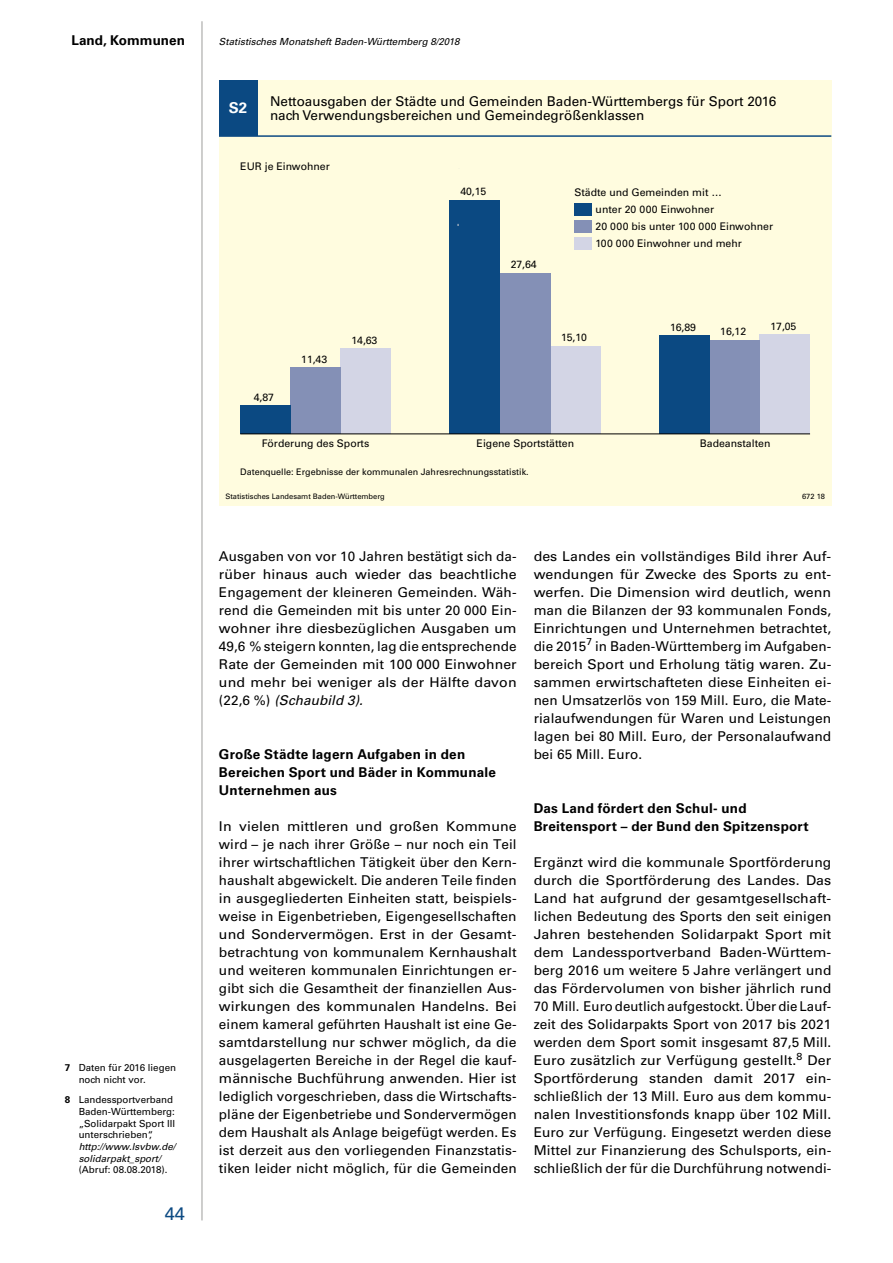
<style>
.page{position:relative;width:893px;height:1263px;background:#fff}
.page>*{position:absolute;margin:0;border:0;box-sizing:border-box;transform-origin:0 0}
.t1{font:18px "Univers";color:#0b4982}
.t2{font:700 15px "Univers";color:#fff}
.t3{font:13.5px/18px "Univers";letter-spacing:.005em;color:#000;text-align:justify;scale:1.05 1}
.t4{font:13.5px/18px "Univers";letter-spacing:.005em;color:#000;text-align:justify}
.t5{font:700 13.5px/18px "Univers";letter-spacing:.02em;color:#000}
.t6{font:700 13.5px "Univers";color:#000}
.t7{font:10.5px "Univers";color:#000}
.t8{font:9.75px/11.7px "Univers";color:#000}
.t9{font:italic 9.75px/11.7px "Univers";color:#000}
.t10{font:9px "Univers";color:#000}
.t11{font:7.5px "Univers";color:#000}
.s1{font-weight:700}
.s2{font-style:italic}
</style>
<div class="page">
<hr style="left:202px;top:21px;width:1px;height:1199px;background:#9d9d9c">
<div style="left:219px;top:81px;width:612px;height:425px;background:#fffcdf"></div>
<div style="left:219px;top:81px;width:38px;height:55px;background:#0b4982"></div>
<div style="left:341px;top:349px;width:50px;height:85px;background:#d3d5e5"></div>
<div style="left:550px;top:346px;width:51px;height:88px;background:#d3d5e5"></div>
<div style="left:760px;top:335px;width:50px;height:99px;background:#d3d5e5"></div>
<div style="left:291px;top:367px;width:50px;height:67px;background:#8490b6"></div>
<div style="left:500px;top:273px;width:50px;height:161px;background:#8490b6"></div>
<div style="left:709px;top:340px;width:51px;height:94px;background:#8490b6"></div>
<div style="left:240px;top:405px;width:51px;height:29px;background:#0b4982"></div>
<div style="left:450px;top:200px;width:50px;height:234px;background:#0b4982"></div>
<div style="left:659px;top:336px;width:50px;height:98px;background:#0b4982"></div>
<hr style="left:240px;top:433px;width:570px;height:1px;background:#000">
<div style="left:574px;top:237px;width:17px;height:13px;background:#d3d5e5"></div>
<div style="left:574px;top:220px;width:17px;height:13px;background:#8490b6"></div>
<div style="left:574px;top:203px;width:17px;height:13px;background:#0b4982"></div>
<hr style="left:219px;top:135px;width:612px;height:2px;background:#0b4982">
<p class="t6" style="left:71px;top:32px;width:115px">Land, Kommunen</p>
<p class="t9" style="left:219px;top:35px;width:242px">Statistisches Monatsheft Baden-Württemberg 8/2018</p>
<p class="t2" style="left:229px;top:99px;width:20px">S2</p>
<p class="t4" style="left:270px;top:94px;width:508px;line-height:14.2px">Nettoausgaben der Städte und Gemeinden Baden-Württembergs für Sport 2016 nach Verwendungsbereichen und Gemeindegrößenklassen</p>
<p class="t7" style="left:240px;top:160px;width:91px">EUR je Einwohner</p>
<p class="t7" style="left:254px;top:391px;width:22px">4,87</p>
<p class="t7" style="left:301px;top:353px;width:27px">11,43</p>
<p class="t7" style="left:460px;top:185px;width:27px">40,15</p>
<p class="t7" style="left:511px;top:258px;width:27px">27,64</p>
<p class="t7" style="left:574px;top:186px;width:149px">Städte und Gemeinden mit …</p>
<p class="t7" style="left:596px;top:203px;width:120px">unter 20 000 Einwohner</p>
<p class="t7" style="left:596px;top:220px;width:179px">20 000 bis unter 100 000 Einwohner</p>
<p class="t7" style="left:596px;top:237px;width:148px">100 000 Einwohner und mehr</p>
<p class="t7" style="left:352px;top:334px;width:27px">14,63</p>
<p class="t7" style="left:561px;top:331px;width:27px">15,10</p>
<p class="t7" style="left:670px;top:321px;width:27px">16,89</p>
<p class="t7" style="left:720px;top:325px;width:27px">16,12</p>
<p class="t7" style="left:771px;top:320px;width:27px">17,05</p>
<p class="t7" style="left:262px;top:437px;width:109px">Förderung des Sports</p>
<p class="t7" style="left:477px;top:437px;width:99px">Eigene Sportstätten</p>
<p class="t7" style="left:700px;top:437px;width:72px">Badeanstalten</p>
<p class="t10" style="left:240px;top:467px;width:290px">Datenquelle: Ergebnisse der kommunalen Jahresrechnungsstatistik.</p>
<p class="t8" style="left:79px;top:1062px;width:99px;text-indent:-14px"><span class="s1">7</span> Daten für 2016 liegen noch nicht vor.</p>
<p class="t8" style="left:79px;top:1094px;width:98px;text-indent:-14px"><span class="s1">8</span> Landessportverband<br>Baden-Württemberg: „Solidarpakt Sport III unterschrieben“,</p>
<p class="t9" style="left:79px;top:1141px;width:98px">http://www.lsvbw.de/ solidarpakt_sport/</p>
<p class="t8" style="left:79px;top:1164px;width:90px">(Abruf: 08.08.2018).</p>
<h1 class="t1" style="left:165px;top:1203px;width:22px">44</h1>
<p class="t11" style="left:225px;top:492px;width:161px">Statistisches Landesamt Baden-Württemberg</p>
<p class="t11" style="left:802px;top:492px;width:24px">672 18</p>
<p class="t4" style="left:219px;top:547px;width:299px">Ausgaben von vor 10 Jahren bestätigt sich da&shy;rüber hinaus auch wieder das beachtliche Engagement der kleineren Gemeinden. Wäh&shy;rend die Gemeinden mit bis unter 20 000 Ein&shy;wohner ihre diesbezüglichen Ausgaben um 49,6 % steigern konnten, lag die entsprechende Rate der Gemeinden mit 100 000 Einwohner und mehr bei weniger als der Hälfte davon (22,6 %) <span class="s2">(Schaubild 3).</span></p>
<p class="t5" style="left:219px;top:745px;width:278px">Große Städte lagern Aufgaben in den<br>Bereichen Sport und Bäder in Kommunale<br>Unternehmen aus</p>
<p class="t3" style="left:219px;top:817px;width:285px">In vielen mittleren und großen Kommune wird – je nach ihrer Größe – nur noch ein Teil ihrer wirtschaftlichen Tätigkeit über den Kern&shy;haushalt abgewickelt. Die anderen Teile finden in ausgegliederten Einheiten statt, beispiels&shy;weise in Eigenbetrieben, Eigengesellschaften und Sondervermögen. Erst in der Gesamt&shy;betrachtung von kommunalem Kernhaushalt und weiteren kommunalen Einrichtungen er&shy;gibt sich die Gesamtheit der finanziellen Aus&shy;wirkungen des kommunalen Handelns. Bei einem kameral geführten Haushalt ist eine Ge&shy;samtdarstellung nur schwer möglich, da die ausgelagerten Bereiche in der Regel die kauf&shy;männische Buchführung anwenden. Hier ist lediglich vorgeschrieben, dass die Wirtschafts&shy;pläne der Eigenbetriebe und Sondervermögen dem Haushalt als Anlage beigefügt werden. Es ist derzeit aus den vorliegenden Finanzstatis&shy;tiken leider nicht möglich, für die Gemeinden</p>
<p class="t3" style="left:534px;top:547px;width:285px">des Landes ein vollständiges Bild ihrer Auf&shy;wendungen für Zwecke des Sports zu ent&shy;werfen. Die Dimension wird deutlich, wenn man die Bilanzen der 93 kommunalen Fonds, Einrichtungen und Unternehmen betrachtet, die 2015<sup>7</sup> in Baden-Württemberg im Aufgaben&shy;bereich Sport und Erholung tätig waren. Zu&shy;sammen erwirtschafteten diese Einheiten ei&shy;nen Umsatzerlös von 159 Mill. Euro, die Mate&shy;rialaufwendungen für Waren und Leistungen lagen bei 80 Mill. Euro, der Personalaufwand bei 65 Mill. Euro.</p>
<p class="t5" style="left:534px;top:799px;width:277px">Das Land fördert den Schul- und<br>Breitensport – der Bund den Spitzensport</p>
<p class="t4" style="left:534px;top:853px;width:299px">Ergänzt wird die kommunale Sportförderung durch die Sportförderung des Landes. Das Land hat aufgrund der gesamtgesellschaft&shy;lichen Bedeutung des Sports den seit einigen Jahren bestehenden Solidarpakt Sport mit dem Landessportverband Baden-Württem&shy;berg 2016 um weitere 5 Jahre verlängert und das Fördervolumen von bisher jährlich rund 70 Mill. Euro deutlich aufgestockt. Über die Lauf&shy;zeit des Solidarpakts Sport von 2017 bis 2021 werden dem Sport somit insgesamt 87,5 Mill.<br>Euro zusätzlich zur Verfügung gestellt.<sup>8</sup> Der Sportförderung standen damit 2017 ein&shy;schließlich der 13 Mill. Euro aus dem kommu&shy;nalen Investitionsfonds knapp über 102 Mill.<br>Euro zur Verfügung. Eingesetzt werden diese Mittel zur Finanzierung des Schulsports, ein&shy;schließlich der für die Durchführung notwendi-</p>
</div>
